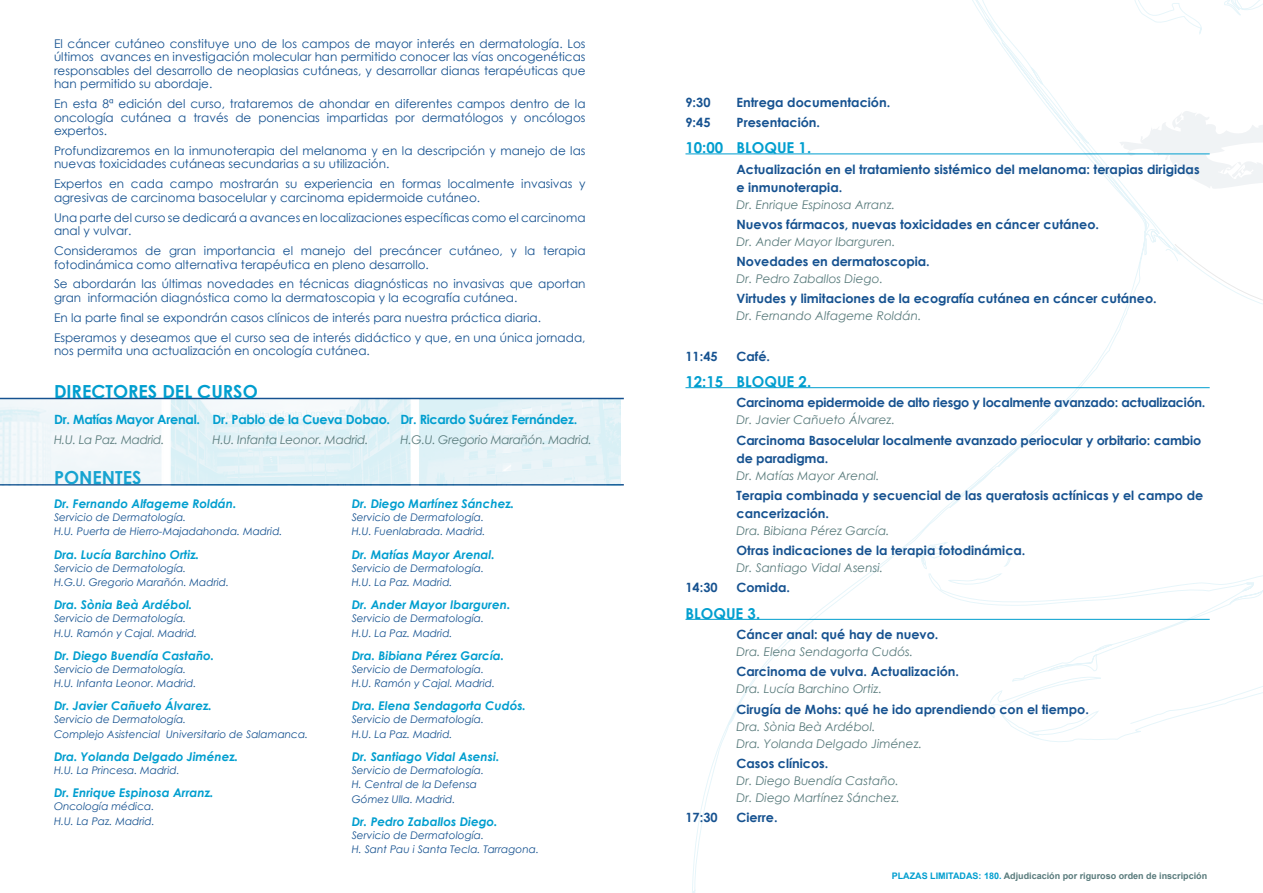
<style>
.page{position:relative;width:1263px;height:893px;background:#fff}
.page>*{position:absolute;margin:0;border:0;box-sizing:border-box;transform-origin:0 0}
.t1{font:700 18px "Century Gothic";color:#009ecf}
.t2{font:700 15px "Century Gothic";color:#009ecf}
.t3{font:700 12.75px/18px "Century Gothic";color:#165290}
.t4{font:700 12.75px "Century Gothic";letter-spacing:-.02em;color:#009ecf}
.t5{font:700 12.75px "Century Gothic";letter-spacing:-.02em;color:#165290}
.t6{font:12px/13.5px "Century Gothic";color:#165290}
.t7{font:italic 12px/17.1px "Century Gothic";color:#587a7b}
.t8{font:italic 700 12px "Century Gothic";color:#009ecf}
.t9{font:italic 12px "Century Gothic";letter-spacing:-.02em;color:#587a7b}
.t10{font:italic 10.5px/14.2px "Century Gothic";color:#165290}
.t11{font:700 9px "Arial";color:#587a7b}
.s1{color:#009ecf}
</style>
<div class="page">
<svg style="left:691px;top:0;width:572px;height:893px"></svg>
<svg style="left:1172px;top:244px;width:91px;height:79px"></svg>
<hr style="left:685px;top:153px;width:525px;height:1px;background:#009ecf">
<hr style="left:685px;top:387px;width:525px;height:1px;background:#009ecf">
<hr style="left:685px;top:619px;width:525px;height:1px;background:#009ecf">
<hr style="left:0;top:398px;width:624px;height:1px;background:#165290">
<hr style="left:0;top:484px;width:624px;height:2px;background:#165290">
<img style="left:0;top:399px;width:621px;height:86px">
<p class="t6" style="left:54px;top:36px;width:533px;text-align:justify">El cáncer cutáneo constituye uno de los campos de mayor interés en dermatología. Los últimos avances en investigación molecular han permitido conocer las vías oncogenéticas responsables del desarrollo de neoplasias cutáneas, y desarrollar dianas terapéuticas que han permitido su abordaje.</p>
<p class="t6" style="left:54px;top:97px;width:533px;text-align:justify">En esta 8ª edición del curso, trataremos de ahondar en diferentes campos dentro de la oncología cutánea a través de ponencias impartidas por dermatólogos y oncólogos expertos.</p>
<p class="t6" style="left:54px;top:144px;width:533px">Profundizaremos en la inmunoterapia del melanoma y en la descripción y manejo de las nuevas toxicidades cutáneas secundarias a su utilización.</p>
<p class="t6" style="left:54px;top:177px;width:533px">Expertos en cada campo mostrarán su experiencia en formas localmente invasivas y agresivas de carcinoma basocelular y carcinoma epidermoide cutáneo.</p>
<p class="t6" style="left:54px;top:210px;width:533px">Una parte del curso se dedicará a avances en localizaciones específicas como el carcinoma anal y vulvar.</p>
<p class="t6" style="left:54px;top:244px;width:533px">Consideramos de gran importancia el manejo del precáncer cutáneo, y la terapia fotodinámica como alternativa terapéutica en pleno desarrollo.</p>
<p class="t6" style="left:54px;top:277px;width:533px">Se abordarán las últimas novedades en técnicas diagnósticas no invasivas que aportan gran información diagnóstica como la dermatoscopia y la ecografía cutánea.</p>
<p class="t6" style="left:54px;top:307px;width:533px;line-height:20px">En la parte final se expondrán casos clínicos de interés para nuestra práctica diaria.<br>Esperamos y deseamos que el curso sea de interés didáctico y que, en una única jornada,</p>
<p class="t6" style="left:54px;top:344px;width:317px">nos permita una actualización en oncología cutánea.</p>
<h1 class="t1" style="left:54px;top:378px;width:205px">DIRECTORES DEL CURSO</h1>
<p class="t4" style="left:54px;top:410px;width:148px">Dr. Matías Mayor Arenal.</p>
<p class="t9" style="left:54px;top:431px;width:112px">H.U. La Paz. Madrid.</p>
<h1 class="t1" style="left:54px;top:464px;width:89px">PONENTES</h1>
<p class="t4" style="left:212px;top:410px;width:179px">Dr. Pablo de la Cueva Dobao.</p>
<p class="t9" style="left:212px;top:431px;width:158px">H.U. Infanta Leonor. Madrid.</p>
<p class="t4" style="left:401px;top:410px;width:178px">Dr. Ricardo Suárez Fernández.</p>
<p class="t9" style="left:401px;top:431px;width:193px">H.G.U. Gregorio Marañón. Madrid.</p>
<p class="t8" style="left:54px;top:495px;width:184px">Dr. Fernando Alfageme Roldán.</p>
<p class="t10" style="left:54px;top:510px;width:230px">Servicio de Dermatología.<br>H.U. Puerta de Hierro-Majadahonda. Madrid.</p>
<p class="t8" style="left:54px;top:545px;width:147px">Dra. Lucía Barchino Ortiz.</p>
<p class="t10" style="left:54px;top:561px;width:177px">Servicio de Dermatología.<br>H.G.U. Gregorio Marañón. Madrid.</p>
<p class="t8" style="left:54px;top:596px;width:140px">Dra. Sònia Beà Ardébol.</p>
<p class="t10" style="left:54px;top:611px;width:145px">Servicio de Dermatología.<br>H.U. Ramón y Cajal. Madrid.</p>
<p class="t8" style="left:54px;top:646px;width:162px">Dr. Diego Buendía Castaño.</p>
<p class="t10" style="left:54px;top:662px;width:144px">Servicio de Dermatología.<br>H.U. Infanta Leonor. Madrid.</p>
<p class="t8" style="left:54px;top:697px;width:159px">Dr. Javier Cañueto Álvarez.</p>
<p class="t10" style="left:54px;top:712px;width:256px">Servicio de Dermatología.<br>Complejo Asistencial Universitario de Salamanca.</p>
<p class="t8" style="left:54px;top:748px;width:186px">Dra. Yolanda Delgado Jiménez.</p>
<p class="t10" style="left:54px;top:763px;width:127px">H.U. La Princesa. Madrid.</p>
<p class="t8" style="left:54px;top:784px;width:161px">Dr. Enrique Espinosa Arranz.</p>
<p class="t10" style="left:54px;top:799px;width:102px">Oncología médica.<br>H.U. La Paz. Madrid.</p>
<p class="t8" style="left:352px;top:495px;width:164px">Dr. Diego Martínez Sánchez.</p>
<p class="t10" style="left:352px;top:510px;width:135px">Servicio de Dermatología.<br>H.U. Fuenlabrada. Madrid.</p>
<p class="t8" style="left:352px;top:545px;width:145px">Dr. Matías Mayor Arenal.</p>
<p class="t10" style="left:352px;top:561px;width:134px">Servicio de Dermatología.<br>H.U. La Paz. Madrid.</p>
<p class="t8" style="left:352px;top:596px;width:160px">Dr. Ander Mayor Ibarguren.</p>
<p class="t10" style="left:352px;top:611px;width:134px">Servicio de Dermatología.<br>H.U. La Paz. Madrid.</p>
<p class="t8" style="left:352px;top:646px;width:154px">Dra. Bibiana Pérez García.</p>
<p class="t10" style="left:352px;top:662px;width:145px">Servicio de Dermatología.<br>H.U. Ramón y Cajal. Madrid.</p>
<p class="t8" style="left:352px;top:697px;width:176px">Dra. Elena Sendagorta Cudós.</p>
<p class="t10" style="left:352px;top:712px;width:134px">Servicio de Dermatología.<br>H.U. La Paz. Madrid.</p>
<p class="t8" style="left:352px;top:748px;width:149px">Dr. Santiago Vidal Asensi.</p>
<p class="t10" style="left:352px;top:763px;width:134px">Servicio de Dermatología.<br>H. Central de la Defensa<br>Gómez Ulla. Madrid.</p>
<p class="t8" style="left:352px;top:812px;width:147px">Dr. Pedro Zaballos Diego.</p>
<p class="t10" style="left:352px;top:828px;width:189px">Servicio de Dermatología.<br>H. Sant Pau i Santa Tecla. Tarragona.</p>
<p class="t3" style="left:685px;top:93px;width:26px">9:30</p>
<p class="t3" style="left:736px;top:93px;width:155px">Entrega documentación.</p>
<p class="t3" style="left:685px;top:113px;width:26px">9:45</p>
<p class="t3" style="left:736px;top:113px;width:85px">Presentación.</p>
<p class="t2" style="left:685px;top:137px;width:127px">10:00 BLOQUE 1.</p>
<p class="t3" style="left:736px;top:159px;width:465px">Actualización en el tratamiento sistémico del melanoma: terapias dirigidas e inmunoterapia.</p>
<p class="t7" style="left:736px;top:196px;width:160px">Dr. Enrique Espinosa Arranz.</p>
<p class="t3" style="left:736px;top:215px;width:364px">Nuevos fármacos, nuevas toxicidades en cáncer cutáneo.</p>
<p class="t7" style="left:736px;top:233px;width:160px">Dr. Ander Mayor Ibarguren.</p>
<p class="t3" style="left:736px;top:252px;width:195px">Novedades en dermatoscopia.</p>
<p class="t7" style="left:736px;top:270px;width:148px">Dr. Pedro Zaballos Diego.</p>
<p class="t3" style="left:736px;top:289px;width:422px">Virtudes y limitaciones de la ecografía cutánea en cáncer cutáneo.</p>
<p class="t7" style="left:736px;top:307px;width:186px">Dr. Fernando Alfageme Roldán.</p>
<p class="t3" style="left:685px;top:346px;width:34px">11:45</p>
<p class="t3" style="left:736px;top:346px;width:35px">Café.</p>
<p class="t2" style="left:685px;top:370px;width:127px">12:15 BLOQUE 2.</p>
<p class="t5" style="left:736px;top:393px;width:470px">Carcinoma epidermoide de alto riesgo y localmente avanzado: actualización.</p>
<p class="t7" style="left:736px;top:411px;width:160px">Dr. Javier Cañueto Álvarez.</p>
<p class="t3" style="left:736px;top:430px;width:466px">Carcinoma Basocelular localmente avanzado periocular y orbitario: cambio de paradigma.</p>
<p class="t7" style="left:736px;top:467px;width:145px">Dr. Matías Mayor Arenal.</p>
<p class="t3" style="left:736px;top:486px;width:468px">Terapia combinada y secuencial de las queratosis actínicas y el campo de cancerización.</p>
<p class="t7" style="left:736px;top:522px;width:154px">Dra. Bibiana Pérez García.</p>
<p class="t3" style="left:736px;top:541px;width:290px">Otras indicaciones de la terapia fotodinámica.</p>
<p class="t7" style="left:736px;top:559px;width:148px">Dr. Santiago Vidal Asensi.</p>
<p class="t3" style="left:685px;top:578px;width:34px">14:30</p>
<p class="t3" style="left:736px;top:578px;width:55px">Comida.</p>
<p class="t2" style="left:685px;top:602px;width:76px">BLOQUE 3.</p>
<p class="t3" style="left:736px;top:625px;width:203px">Cáncer anal: qué hay de nuevo.</p>
<p class="t7" style="left:736px;top:643px;width:178px">Dra. Elena Sendagorta Cudós.</p>
<p class="t3" style="left:736px;top:662px;width:224px">Carcinoma de vulva. Actualización.</p>
<p class="t7" style="left:736px;top:680px;width:147px">Dra. Lucía Barchino Ortiz.</p>
<p class="t3" style="left:736px;top:699px;width:354px">Cirugía de Mohs: qué he ido aprendiendo con el tiempo.</p>
<p class="t7" style="left:736px;top:718px;width:187px">Dra. Sònia Beà Ardébol.<br>Dra. Yolanda Delgado Jiménez.</p>
<p class="t3" style="left:736px;top:754px;width:93px">Casos clínicos.</p>
<p class="t7" style="left:736px;top:772px;width:165px">Dr. Diego Buendía Castaño.<br>Dr. Diego Martínez Sánchez.</p>
<p class="t3" style="left:685px;top:808px;width:34px">17:30</p>
<p class="t3" style="left:736px;top:808px;width:43px">Cierre.</p>
<p class="t11" style="left:892px;top:870px;width:317px"><span class="s1">PLAZAS LIMITADAS: 180.</span> Adjudicación por riguroso orden de inscripción</p>
</div>
